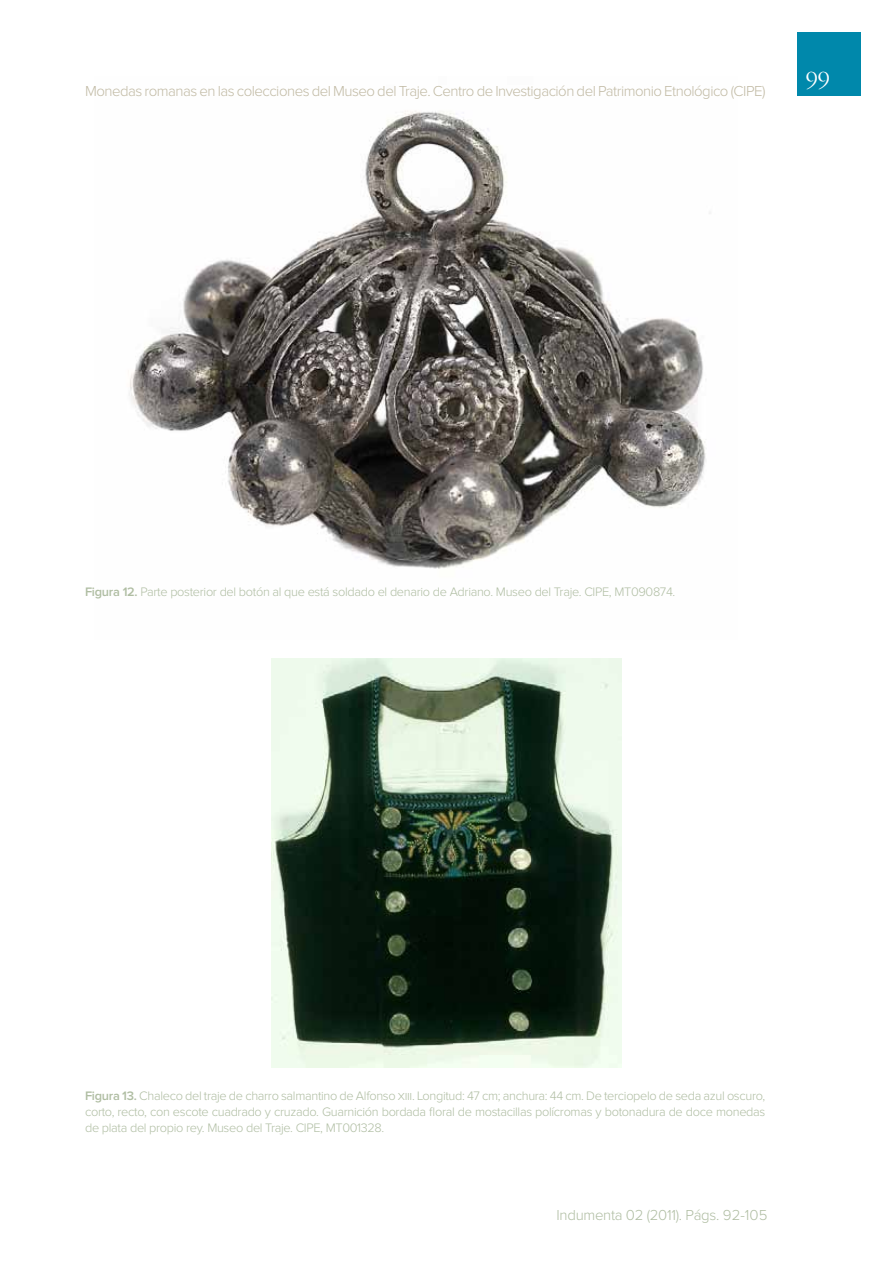
<style>
.page{position:relative;width:893px;height:1263px;background:#fff}
.page>*{position:absolute;margin:0;border:0;box-sizing:border-box;transform-origin:0 0}
.t1{font:300 24px "ITC Garamond Std";color:#fff}
.t2{font:300 15px "Proxima Nova";letter-spacing:-.035em;color:#c1baa4}
.t3{font:300 15px "Proxima Nova";letter-spacing:-.02em;color:#afbda2}
.t4{font:300 12.75px/15.8px "Proxima Nova";letter-spacing:-.025em;color:#afbda2;text-align:justify}
.s1{font-weight:600}
</style>
<div class="page">
<div style="left:797px;top:32px;width:64px;height:64px;background:#0088ab"></div>
<img style="left:129px;top:111px;width:581px;height:458px">
<img style="left:272px;top:659px;width:349px;height:408px">
<p class="t2" style="left:85px;top:84px;width:682px">Monedas romanas en las colecciones del Museo del Traje. Centro de Investigación del Patrimonio Etnológico (CIPE)</p>
<h1 class="t1" style="left:806px;top:66px;width:25px">99</h1>
<p class="t4" style="left:85px;top:584px;width:592px"><span class="s1">Figura 12.</span> Parte posterior del botón al que está soldado el denario de Adriano. Museo del Traje. CIPE, MT090874.</p>
<p class="t4" style="left:85px;top:1088px;width:682px"><span class="s1">Figura 13.</span> Chaleco del traje de charro salmantino de Alfonso XIII. Longitud: 47 cm; anchura: 44 cm. De terciopelo de seda azul oscuro, corto, recto, con escote cuadrado y cruzado. Guarnición bordada floral de mostacillas polícromas y botonadura de doce monedas de plata del propio rey. Museo del Traje. CIPE, MT001328.</p>
<p class="t3" style="left:557px;top:1208px;width:212px">Indumenta 02 (2011). Págs. 92-105</p>
</div>
